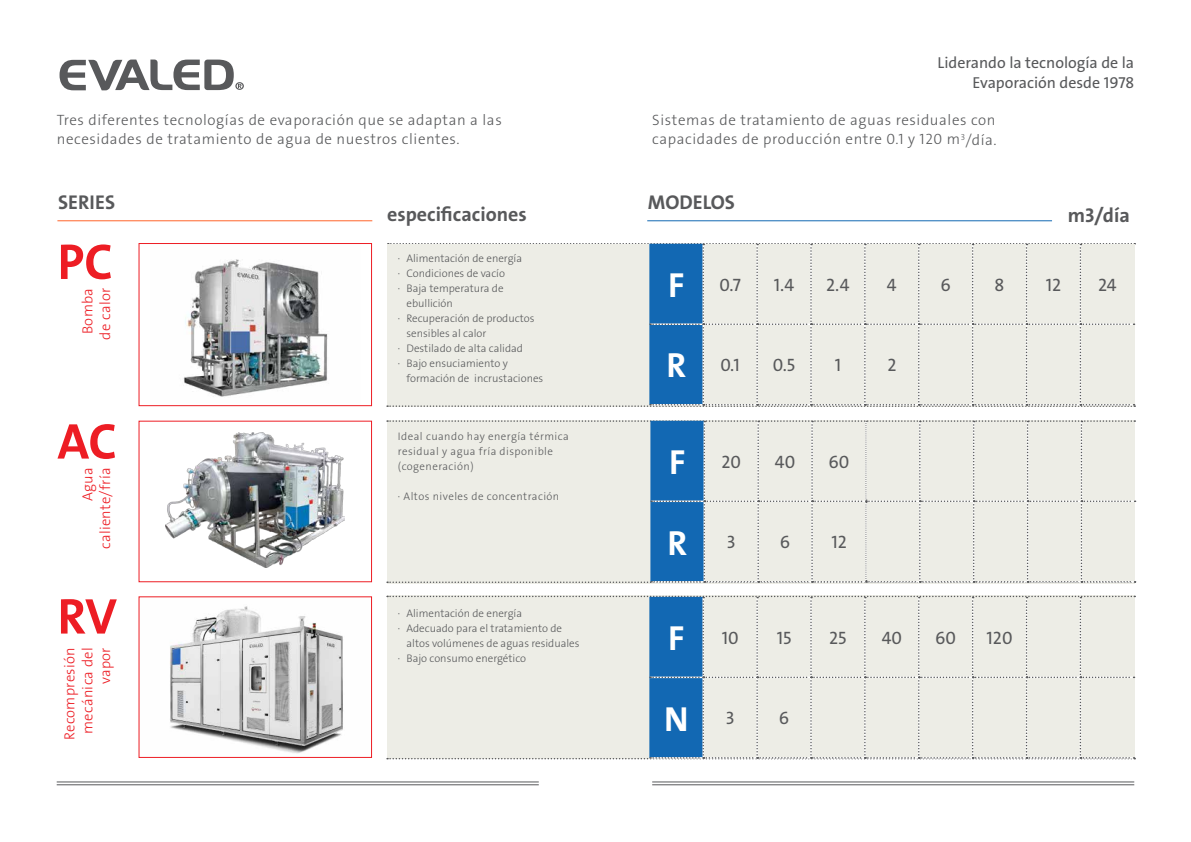
<style>
.page{position:relative;width:1191px;height:842px;background:#fff}
.page>*{position:absolute;margin:0;border:0;box-sizing:border-box;transform-origin:0 0}
.t1{font:50.7px "The Sans Veolia W7 Bld";color:#ed1d24}
.t2{font:35px "The Sans Veolia W7 Bld";color:#fff}
.t3{font:20px "The Sans Veolia W7 Bld";color:#58595b}
.t4{font:18px "The Sans Veolia W5 Pla";color:#58595b}
.t5{font:15.9px/19.1px "The Sans Veolia W5 Pla";color:#58595b;text-align:right}
.t6{font:15px/20px "The Sans Veolia W3 Lig";letter-spacing:.04em;color:#58595b}
.t7{font:14.7px/17.9px "The Sans Veolia W3 Lig";letter-spacing:.02em;color:#ed1d24;text-align:right}
.t8{font:11px "The Sans Veolia W3 Lig";color:#58595b}
.t9{font:11px/15px "The Sans Veolia W3 Lig";letter-spacing:.04em;color:#58595b}
.s1{font-family:"The Sans Veolia W7 Bld";font-size:35px;color:#fff}
</style>
<div class="page">
<img style="left:183px;top:259px;width:145px;height:138px">
<div style="left:138px;top:243px;width:234px;height:163px;border:1px solid #ed1d24"></div>
<img style="left:166px;top:432px;width:179px;height:136px">
<div style="left:138px;top:421px;width:234px;height:161px;border:1px solid #ed1d24"></div>
<img style="left:170px;top:606px;width:173px;height:148px">
<div style="left:138px;top:596px;width:234px;height:162px;border:1px solid #ed1d24"></div>
<hr style="left:57px;top:220px;width:315px;height:1px;background:#ff642b">
<hr style="left:647px;top:220px;width:405px;height:1px;background:#1268b3">
<svg style="left:387px;top:596px;width:748px;height:163px;background:#dbe1e0"></svg>
<svg style="left:387px;top:420px;width:748px;height:163px;background:#dbe1e0"></svg>
<hr style="left:57px;top:784px;width:482px;height:1px;background:#58595b">
<hr style="left:57px;top:781px;width:482px;height:1px;background:#58595b">
<hr style="left:652px;top:784px;width:482px;height:1px;background:#58595b">
<hr style="left:652px;top:781px;width:482px;height:1px;background:#58595b">
<svg style="left:60px;top:60px;width:184px;height:30px"></svg>
<svg style="left:387px;top:243px;width:748px;height:164px;background:#dbe1e0"></svg>
<h3 class="t6" style="left:57px;top:109px;width:446px">Tres diferentes tecnologías de evaporación que se adaptan a las necesidades de tratamiento de agua de nuestros clientes.</h3>
<h3 class="t5" style="left:937px;top:54px;width:198px">Liderando la tecnología de la<br>Evaporación desde 1978</h3>
<h3 class="t6" style="left:652px;top:109px;width:346px">Sistemas de tratamiento de aguas residuales con capacidades de producción entre 0.1 y 120 m<sup>3</sup>/día.</h3>
<h3 class="t3" style="left:58px;top:189px;width:59px">SERIES</h3>
<h3 class="t3" style="left:648px;top:189px;width:89px">MODELOS</h3>
<h3 class="t3" style="left:387px;top:201px;width:141px">especificaciones</h3>
<h3 class="t3" style="left:1067px;top:202px;width:64px">m3/día</h3>
<h1 class="t1" style="left:57px;top:229px;width:57px">PC</h1>
<h3 class="t7" style="left:78px;top:340px;width:53px;text-align:center;rotate:-90deg">Bomba de calor</h3>
<h1 class="t1" style="left:57px;top:408px;width:61px">AC</h1>
<h3 class="t7" style="left:78px;top:549px;width:83px;rotate:-90deg">Agua caliente/fría</h3>
<h1 class="t1" style="left:57px;top:583px;width:61px">RV</h1>
<h3 class="t7" style="left:61px;top:740px;width:94px;rotate:-90deg">Recompresión mecánica del vapor</h3>
<p class="t8" style="left:398px;top:251px;width:126px">· Alimentación de energía</p>
<p class="t8" style="left:398px;top:266px;width:108px">· Condiciones de vacío</p>
<p class="t8" style="left:398px;top:281px;width:107px">· Baja temperatura de</p>
<p class="t8" style="left:406px;top:296px;width:48px">ebullición</p>
<p class="t8" style="left:398px;top:311px;width:138px">· Recuperación de productos</p>
<p class="t8" style="left:406px;top:326px;width:81px">sensibles al calor</p>
<p class="t8" style="left:398px;top:341px;width:127px">· Destilado de alta calidad</p>
<p class="t8" style="left:398px;top:356px;width:111px">· Bajo ensuciamiento y</p>
<p class="t8" style="left:406px;top:371px;width:138px">formación de incrustaciones</p>
<p class="t9" style="left:398px;top:429px;width:172px">Ideal cuando hay energía térmica residual y agua fría disponible (cogeneración)</p>
<p class="t9" style="left:398px;top:489px;width:163px">· Altos niveles de concentración</p>
<p class="t8" style="left:398px;top:606px;width:126px">· Alimentación de energía</p>
<p class="t8" style="left:398px;top:621px;width:166px">· Adecuado para el tratamiento de</p>
<p class="t8" style="left:406px;top:636px;width:174px">altos volúmenes de aguas residuales</p>
<p class="t8" style="left:398px;top:651px;width:130px">· Bajo consumo energético</p>
<h3 class="t4" style="left:668px;top:273px;width:74px"><span class="s1">F</span> 0.7</h3>
<h3 class="t4" style="left:773px;top:273px;width:22px">1.4</h3>
<h3 class="t4" style="left:826px;top:273px;width:25px">2.4</h3>
<h3 class="t4" style="left:887px;top:273px;width:11px">4</h3>
<h3 class="t4" style="left:940px;top:273px;width:12px">6</h3>
<h3 class="t4" style="left:994px;top:273px;width:11px">8</h3>
<h3 class="t4" style="left:1045px;top:273px;width:17px">12</h3>
<h3 class="t4" style="left:1098px;top:273px;width:20px">24</h3>
<h3 class="t4" style="left:666px;top:353px;width:75px"><span class="s1">R</span> 0.1</h3>
<h3 class="t4" style="left:773px;top:353px;width:24px">0.5</h3>
<h3 class="t4" style="left:834px;top:353px;width:8px">1</h3>
<h3 class="t4" style="left:887px;top:353px;width:11px">2</h3>
<h3 class="t4" style="left:669px;top:450px;width:73px"><span class="s1">F</span> 20</h3>
<h3 class="t4" style="left:775px;top:450px;width:22px">40</h3>
<h3 class="t4" style="left:828px;top:450px;width:22px">60</h3>
<h2 class="t2" style="left:667px;top:520px;width:70px">R <sup>3</sup></h2>
<h3 class="t4" style="left:780px;top:530px;width:12px">6</h3>
<h3 class="t4" style="left:831px;top:530px;width:17px">12</h3>
<h3 class="t4" style="left:668px;top:626px;width:72px"><span class="s1">F</span> 10</h3>
<h3 class="t4" style="left:776px;top:626px;width:16px">15</h3>
<h3 class="t4" style="left:829px;top:626px;width:19px">25</h3>
<h3 class="t4" style="left:881px;top:626px;width:22px">40</h3>
<h3 class="t4" style="left:935px;top:626px;width:22px">60</h3>
<h3 class="t4" style="left:986px;top:626px;width:27px">120</h3>
<h2 class="t2" style="left:664px;top:696px;width:72px">N <sup>3</sup></h2>
<h3 class="t4" style="left:779px;top:706px;width:12px">6</h3>
</div>
